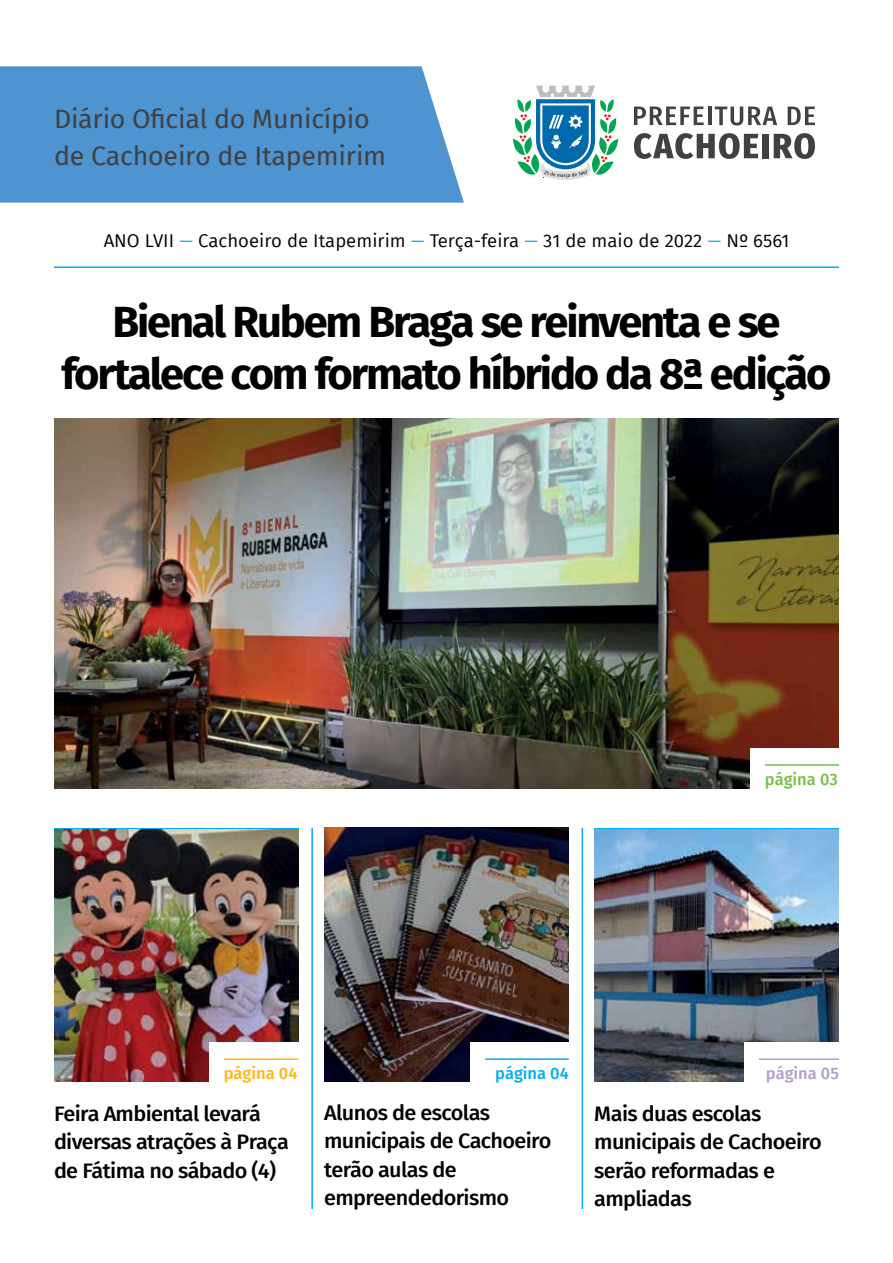
<style>
.page{position:relative;width:893px;height:1263px;background:#fff}
.page>*{position:absolute;margin:0;border:0;box-sizing:border-box;transform-origin:0 0}
.t1{font:700 43.5px/52.5px "Fira Sans";letter-spacing:-.05em;color:#000;text-align:center}
.t2{font:25.95px/37.5px "Fira Sans";letter-spacing:-.01em;color:#414042}
.t3{font:500 21px/28.5px "Fira Sans";letter-spacing:-.03em;color:#000}
.t4{font:18px "Fira Sans";color:#000}
.t5{font:500 16.5px "Fira Sans";color:#fcb515}
.t6{font:500 16.5px "Fira Sans";color:#00aeef}
.t7{font:500 16.5px "Fira Sans";color:#75c044}
.t8{font:500 16.5px "Fira Sans";color:#b19ccb}
.s1{color:#00aeef}
</style>
<div class="page">
<img style="left:324px;top:828px;width:245px;height:253px">
<div style="left:0;top:66px;width:464px;height:137px;background:#4d94d0"></div>
<hr style="left:54px;top:266px;width:785px;height:2px;background:#00aeef">
<svg style="left:513px;top:86px;width:105px;height:94px"></svg>
<svg style="left:634px;top:107px;width:70px;height:18px"></svg>
<hr style="left:708px;top:107px;width:3px;height:18px;background:#414042">
<svg style="left:715px;top:107px;width:62px;height:19px"></svg>
<svg style="left:788px;top:107px;width:27px;height:18px"></svg>
<svg style="left:634px;top:133px;width:124px;height:26px"></svg>
<div style="left:762px;top:134px;width:7px;height:24px;background:#414042"></div>
<svg style="left:774px;top:133px;width:41px;height:26px"></svg>
<img style="left:54px;top:418px;width:785px;height:371px">
<img style="left:54px;top:829px;width:245px;height:252px">
<img style="left:594px;top:829px;width:245px;height:252px">
<div style="left:209px;top:1042px;width:102px;height:41px;background:#fff"></div>
<hr style="left:224px;top:1058px;width:75px;height:2px;background:#fcb515">
<div style="left:470px;top:1042px;width:112px;height:41px;background:#fff"></div>
<hr style="left:485px;top:1058px;width:84px;height:2px;background:#00aeef">
<div style="left:750px;top:748px;width:102px;height:41px;background:#fff"></div>
<hr style="left:765px;top:764px;width:74px;height:2px;background:#75c044">
<hr style="left:311px;top:828px;width:2px;height:381px;background:#00aeef">
<hr style="left:582px;top:828px;width:1px;height:381px;background:#00aeef">
<div style="left:744px;top:1042px;width:108px;height:41px;background:#fff"></div>
<hr style="left:759px;top:1058px;width:80px;height:2px;background:#b19ccb">
<p class="t2" style="left:54px;top:99px;width:334px">Diário Oficial do Município de Cachoeiro de Itapemirim</p>
<p class="t4" style="left:104px;top:227px;width:687px">ANO LVII <span class="s1">–</span> Cachoeiro de Itapemirim <span class="s1">–</span> Terça-feira <span class="s1">–</span> 31 de maio de 2022 <span class="s1">–</span> Nº 6561</p>
<h1 class="t1" style="left:61px;top:292px;width:772px">Bienal Rubem Braga se reinventa e se fortalece com formato híbrido da 8ª edição</h1>
<p class="t7" style="left:765px;top:766px;width:74px">página 03</p>
<p class="t5" style="left:224px;top:1060px;width:75px">página 04</p>
<p class="t3" style="left:54px;top:1098px;width:236px">Feira Ambiental levará diversas atrações à Praça de Fátima no sábado (4)</p>
<p class="t3" style="left:594px;top:1098px;width:229px">Mais duas escolas municipais de Cachoeiro serão reformadas e ampliadas</p>
<p class="t6" style="left:495px;top:1060px;width:75px">página 04</p>
<p class="t8" style="left:766px;top:1060px;width:75px">página 05</p>
<p class="t3" style="left:324px;top:1097px;width:229px">Alunos de escolas municipais de Cachoeiro terão aulas de empreendedorismo</p>
</div>
